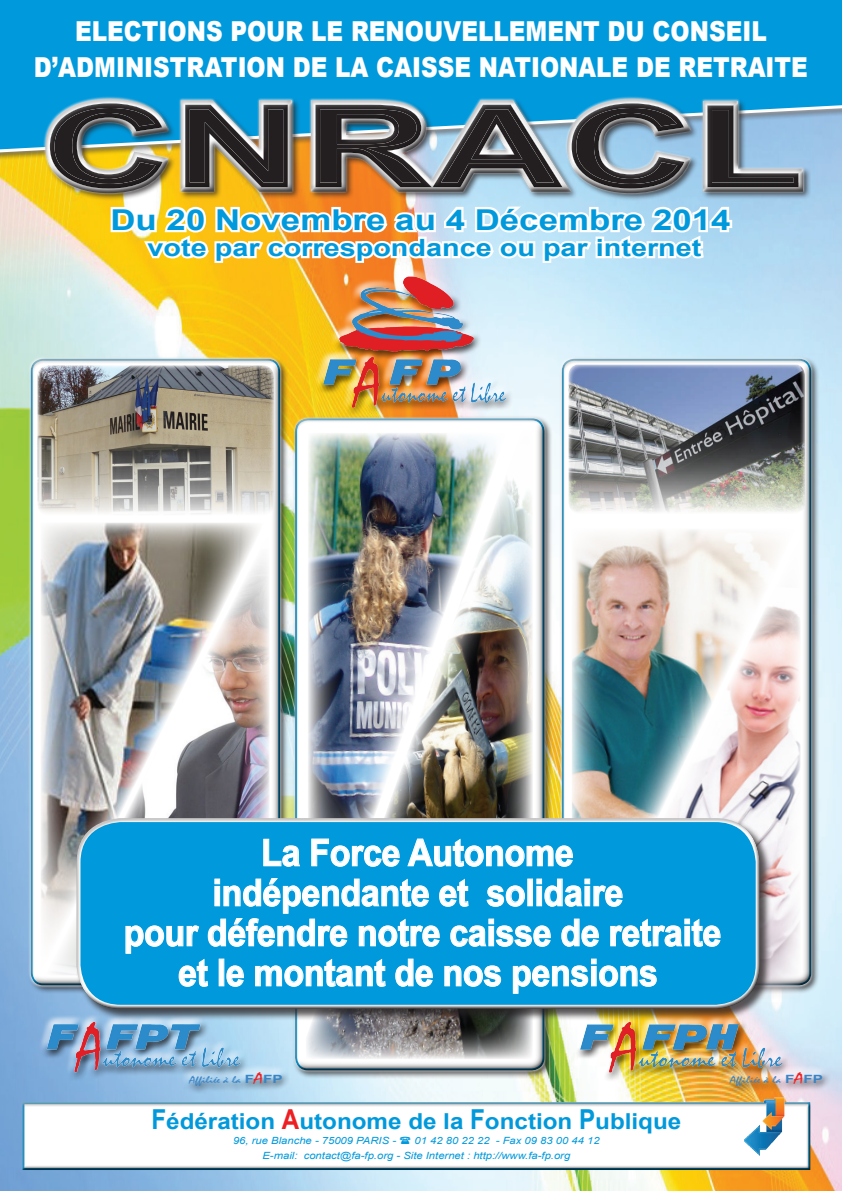
<style>
.page{position:relative;width:842px;height:1191px;background:#fff}
.page>*{position:absolute;margin:0;border:0;box-sizing:border-box;transform-origin:0 0}
.t1{font:700 37.4px/40px "Arial";letter-spacing:-.01em;color:#fff;text-align:center;scale:.91 1}
.t2{font:700 28.8px "Arial";color:#0099dc;scale:1.21 1}
.t3{font:900 27.5px/36px "Arial";color:#fff;text-align:center;scale:.84 1}
.t4{font:700 23.8px "Arial";color:#0099dc;scale:1.21 1}
.t5{font:700 22px "Arial";color:#0099dc;scale:1.1 1}
.t6{font:10.2px "Mistral";color:#3b84c5;scale:1.34 1}
.t7{font:italic 9.9px/15px "Arial";color:#0099dc;scale:1.14 1}
.s1{font-family:"Arial";font-weight:700;font-size:11.4px}
.s2{font-size:15.2px;color:#ee1f23}
.s3{font-size:27.5px}
.s4{font-size:27.5px;color:#ee1f23}
</style>
<div class="page">
<img style="left:0;top:164px;width:842px;height:1027px">
<div style="left:0;top:0;width:842px;height:158px;background:#0099dc"></div>
<div style="left:40px;top:1017px;width:209px;height:64px;background:#231f20;opacity:.75"></div>
<img style="left:38px;top:1022px;width:209px;height:57px">
<div style="left:574px;top:1017px;width:216px;height:65px;background:#231f20;opacity:.75"></div>
<img style="left:572px;top:1022px;width:215px;height:57px">
<svg style="left:108px;top:204px;width:626px;height:61px"></svg>
<div style="left:22px;top:1096px;width:788px;height:75px;background:#fff;opacity:.75"></div>
<div style="left:22px;top:1099px;width:788px;height:72px;background:#231f20;opacity:.75"></div>
<img style="left:744px;top:1095px;width:44px;height:62px">
<div style="left:720px;top:1062px;width:109px;height:25px;background:#fff;opacity:.75"></div>
<div style="left:723px;top:1070px;width:108px;height:25px;background:#231f20;opacity:.75"></div>
<div style="left:180px;top:1062px;width:109px;height:25px;background:#fff;opacity:.75"></div>
<div style="left:183px;top:1070px;width:108px;height:25px;background:#231f20;opacity:.75"></div>
<div style="left:292px;top:415px;width:261px;height:663px;background:#231f20;opacity:.75"></div>
<div style="left:294px;top:418px;width:251px;height:653px;background:#231f20;opacity:.75"></div>
<div style="left:559px;top:356px;width:260px;height:637px;background:#231f20;opacity:.75"></div>
<div style="left:561px;top:358px;width:251px;height:627px;background:#231f20;opacity:.75"></div>
<img style="left:568px;top:364px;width:237px;height:150px">
<div style="left:28px;top:356px;width:260px;height:637px;background:#231f20;opacity:.75"></div>
<div style="left:30px;top:358px;width:251px;height:628px;background:#231f20;opacity:.75"></div>
<img style="left:37px;top:365px;width:237px;height:151px">
<div style="left:35px;top:88px;width:775px;height:108px;background:#0099dc"></div>
<div style="left:42px;top:95px;width:772px;height:109px;background:#231f20;opacity:.75"></div>
<div style="left:314px;top:267px;width:197px;height:145px;background:#fff;opacity:.75"></div>
<img style="left:314px;top:271px;width:217px;height:145px">
<img style="left:41px;top:522px;width:224px;height:434px">
<img style="left:45px;top:527px;width:225px;height:448px">
<img style="left:572px;top:528px;width:221px;height:289px">
<svg style="left:576px;top:533px;width:225px;height:284px"></svg>
<img style="left:581px;top:587px;width:220px;height:411px">
<svg style="left:306px;top:429px;width:227px;height:15px"></svg>
<img style="left:306px;top:444px;width:227px;height:615px">
<div style="left:76px;top:817px;width:695px;height:203px;background:#231f20;opacity:.75"></div>
<div style="left:76px;top:818px;width:678px;height:168px;background:#fff;opacity:.75"></div>
<div style="left:77px;top:830px;width:688px;height:180px;background:#231f20;opacity:.75"></div>
<svg style="left:149px;top:1101px;width:537px;height:43px"></svg>
<h3 class="t3" style="left:34px;top:13px;width:923px">ELECTIONS POUR LE RENOUVELLEMENT DU CONSEIL<br>D’ADMINISTRATION DE LA CAISSE NATIONALE DE RETRAITE</h3>
<h2 class="t2" style="left:110px;top:200px;width:514px">Du 20 Novembre au 4 Décembre 2014</h2>
<h3 class="t4" style="left:148px;top:232px;width:459px">vote par correspondance ou par internet</h3>
<h1 class="t1" style="left:124px;top:833px;width:658px">La Force Autonome<br>indépendante et solidaire<br>pour défendre notre caisse de retraite et le montant de nos pensions</h1>
<p class="t6" style="left:190px;top:1073px;width:71px">Affiliée à la <span class="s1">F</span><span class="s2">A</span><span class="s1">FP</span></p>
<p class="t6" style="left:730px;top:1073px;width:71px">Affiliée à la <span class="s1">F</span><span class="s2">A</span><span class="s1">FP</span></p>
<h3 class="t5" style="left:151px;top:1106px;width:483px"><span class="s3">F</span>édération <span class="s4">A</span>utonome de la <span class="s3">F</span>onction <span class="s3">P</span>ublique</h3>
<p class="t7" style="left:233px;top:1133px;width:144px">96, rue Blanche - 75009 PARIS -</p>
<p class="t7" style="left:262px;top:1133px;width:297px;text-indent:152px">01 42 80 22 22 - Fax 09 83 00 44 12<br>E-mail: contact@fa-fp.org - Site Internet : http://www.fa-fp.org</p>
</div>
